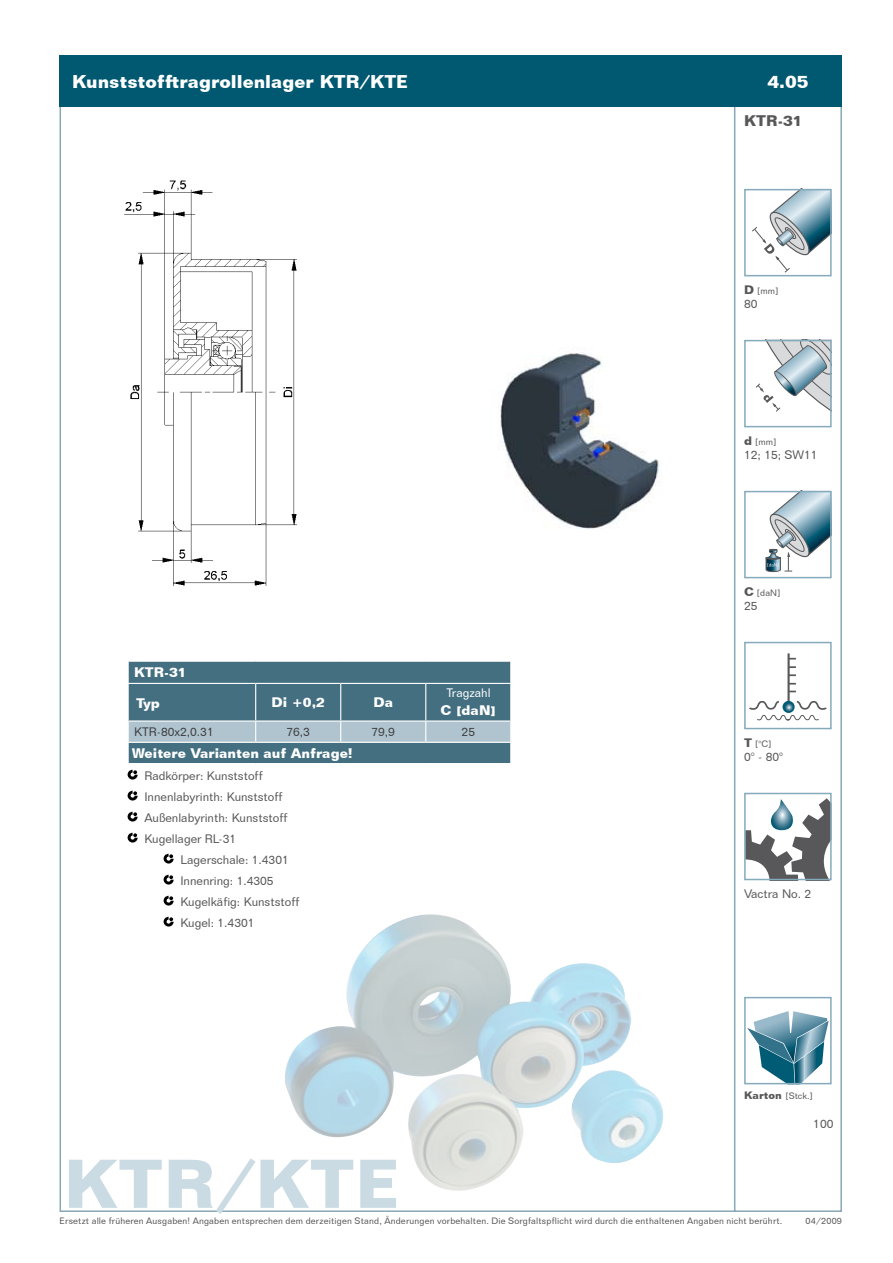
<style>
.page{position:relative;width:893px;height:1263px;background:#fff}
.page>*{position:absolute;margin:0;border:0;box-sizing:border-box;transform-origin:0 0}
.t1{font:700 67.5px "Folio BT";letter-spacing:.01em;color:#cadbe4}
.t2{font:700 18px "Folio BT";color:#fff}
.t3{font:700 15px "Folio BT";color:#58585a}
.t4{font:700 13.5px "Folio BT";color:#fff}
.t5{font:12px/21px "Folio BT";color:#58585a}
.t6{font:12px "Folio BT";color:#3e3e40}
.t7{font:12px "Folio BT";color:#fff}
.t8{font:9px "Folio BT";letter-spacing:.02em;color:#58585a}
.s1{font-size:12px}
.s2{font-weight:700;font-size:12px}
.s3{font-weight:700;font-size:10.5px}
</style>
<div class="page">
<div style="left:734px;top:104px;width:108px;height:1108px;background:#fff;border:2px solid #89a7b6"></div>
<div style="left:744px;top:189px;width:88px;height:87px;border:2px solid #85aabb"></div>
<svg style="left:751px;top:189px;width:81px;height:84px"></svg>
<div style="left:744px;top:340px;width:88px;height:87px;border:2px solid #85aabb"></div>
<svg style="left:749px;top:340px;width:83px;height:87px"></svg>
<div style="left:744px;top:491px;width:88px;height:87px;border:2px solid #85aabb"></div>
<svg style="left:765px;top:491px;width:67px;height:81px"></svg>
<div style="left:744px;top:642px;width:88px;height:87px;border:2px solid #85aabb"></div>
<hr style="left:787px;top:653px;width:3px;height:50px;background:#58585a">
<svg style="left:749px;top:700px;width:78px;height:21px"></svg>
<svg style="left:789px;top:666px;width:7px;height:2px"></svg>
<svg style="left:789px;top:674px;width:7px;height:2px"></svg>
<svg style="left:747px;top:798px;width:82px;height:79px"></svg>
<div style="left:744px;top:793px;width:88px;height:87px;border:2px solid #85aabb"></div>
<svg style="left:747px;top:1011px;width:82px;height:70px"></svg>
<div style="left:744px;top:997px;width:88px;height:87px;border:2px solid #85aabb"></div>
<img style="left:124px;top:180px;width:173px;height:406px">
<img style="left:500px;top:353px;width:160px;height:176px">
<div style="left:60px;top:55px;width:782px;height:51px;background:#005871"></div>
<img style="left:285px;top:914px;width:379px;height:277px">
<svg style="left:128px;top:661px;width:383px;height:102px;background:#618696"></svg>
<svg style="left:127px;top:770px;width:11px;height:10px"></svg>
<svg style="left:127px;top:791px;width:11px;height:10px"></svg>
<svg style="left:127px;top:812px;width:11px;height:10px"></svg>
<svg style="left:127px;top:833px;width:11px;height:10px"></svg>
<svg style="left:163px;top:854px;width:11px;height:10px"></svg>
<svg style="left:163px;top:875px;width:11px;height:10px"></svg>
<svg style="left:163px;top:896px;width:11px;height:10px"></svg>
<svg style="left:163px;top:917px;width:11px;height:10px"></svg>
<h2 class="t2" style="left:72px;top:70px;width:337px">Kunststofftragrollenlager KTR/KTE</h2>
<h3 class="t4" style="left:134px;top:664px;width:54px">KTR-31</h3>
<h3 class="t7" style="left:447px;top:686px;width:45px">Tragzahl</h3>
<h3 class="t4" style="left:271px;top:694px;width:55px">Di +0,2</h3>
<h3 class="t4" style="left:373px;top:694px;width:21px">Da</h3>
<h3 class="t4" style="left:136px;top:695px;width:25px">Typ</h3>
<h3 class="t4" style="left:132px;top:745px;width:223px">Weitere Varianten auf Anfrage!</h3>
<h3 class="t4" style="left:440px;top:702px;width:57px">C <span class="s1">[</span>daN<span class="s1">]</span></h3>
<h3 class="t6" style="left:134px;top:725px;width:81px">KTR-80x2,0.31</h3>
<h3 class="t6" style="left:286px;top:725px;width:25px">76,3</h3>
<h3 class="t6" style="left:371px;top:725px;width:25px">79,9</h3>
<h3 class="t6" style="left:462px;top:725px;width:15px">25</h3>
<h3 class="t5" style="left:144px;top:765px;width:145px">Radkörper: Kunststoff<br>Innenlabyrinth: Kunststoff<br>Außenlabyrinth: Kunststoff<br>Kugellager RL-31</h3>
<h3 class="t5" style="left:180px;top:849px;width:121px">Lagerschale: 1.4301<br>Innenring: 1.4305<br>Kugelkäfig: Kunststoff<br>Kugel: 1.4301</h3>
<h2 class="t2" style="left:767px;top:70px;width:43px">4.05</h2>
<h3 class="t3" style="left:744px;top:112px;width:60px">KTR-31</h3>
<p class="t8" style="left:744px;top:285px;width:36px"><span class="s2">D</span> [mm]</p>
<h3 class="t5" style="left:744px;top:294px;width:15px">80</h3>
<p class="t8" style="left:744px;top:436px;width:34px"><span class="s2">d</span> [mm]</p>
<h3 class="t5" style="left:744px;top:444px;width:75px">12; 15; SW11</h3>
<p class="t8" style="left:744px;top:587px;width:38px"><span class="s2">C</span> [daN]</p>
<h3 class="t5" style="left:744px;top:595px;width:15px">25</h3>
<p class="t8" style="left:744px;top:738px;width:29px"><span class="s2">T</span> [°C]</p>
<h3 class="t5" style="left:744px;top:746px;width:40px">0° - 80°</h3>
<h3 class="t5" style="left:744px;top:883px;width:69px">Vactra No. 2</h3>
<p class="t8" style="left:744px;top:1090px;width:70px"><span class="s3">Karton</span> [Stck.]</p>
<h3 class="t5" style="left:813px;top:1113px;width:22px">100</h3>
<h1 class="t1" style="left:64px;top:1142px;width:337px">KTR/KTE</h1>
<p class="t8" style="left:60px;top:1215px;width:724px">Ersetzt alle früheren Ausgaben! Angaben entsprechen dem derzeitigen Stand, Änderungen vorbehalten. Die Sorgfaltspflicht wird durch die enthaltenen Angaben nicht berührt.</p>
<p class="t8" style="left:806px;top:1215px;width:38px">04/2009</p>
</div>
